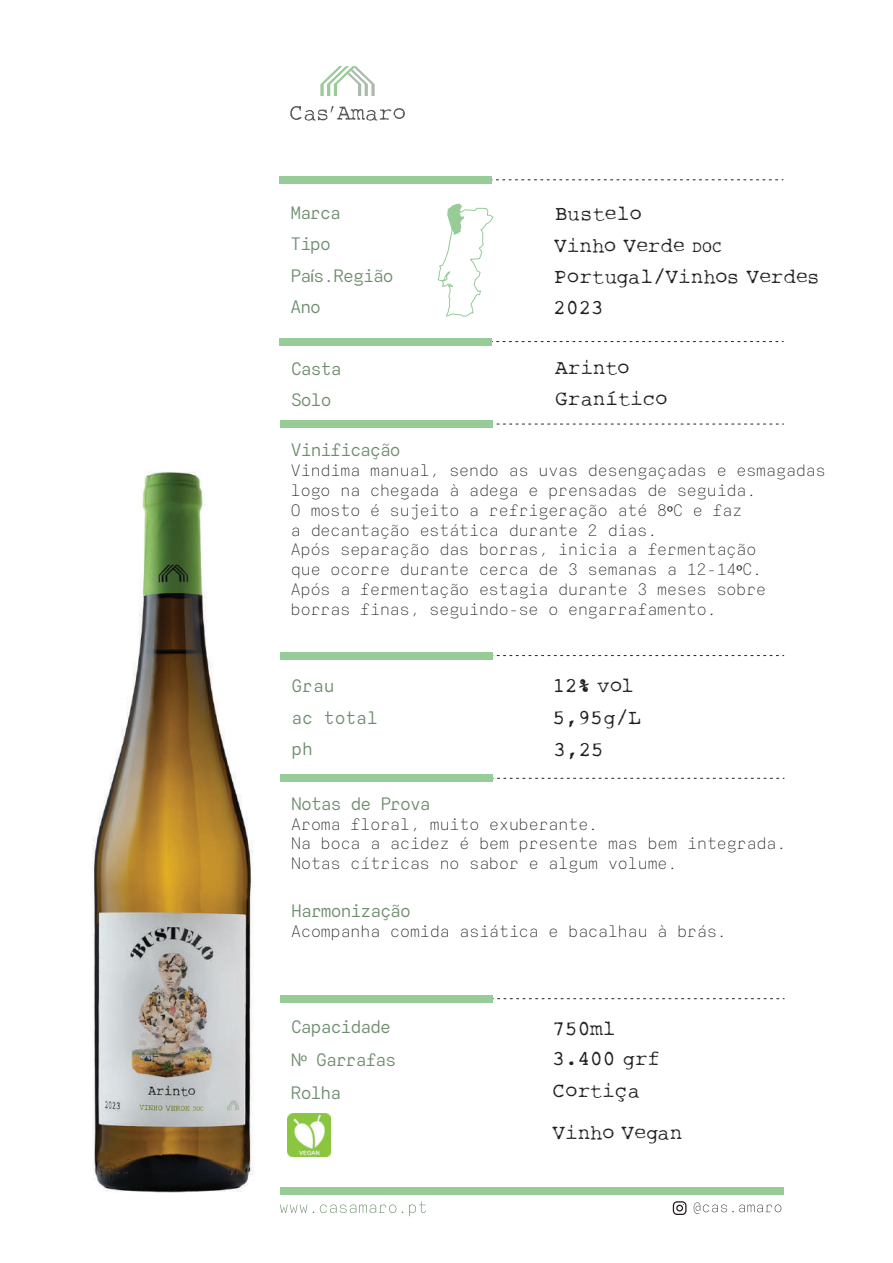
<style>
.page{position:relative;width:893px;height:1263px;background:#fff}
.page>*{position:absolute;margin:0;border:0;box-sizing:border-box;transform-origin:0 0}
.t1{font:21px/31.3px "Rough Typewriter";color:#231f20}
.t2{font:18px/31.5px "ATC Harris";letter-spacing:-.05em;color:#6e8d6d}
.t3{font:18px/31.5px "ATC Harris";color:#6e8d6d}
.t4{font:300 16.5px/19.8px "ATC Harris";color:#231f20}
.s1{font-family:"Myriad Pro"}
.s2{font-size:16.5px}
.s3{font-family:"Myriad Pro";font-weight:400}
</style>
<div class="page">
<img style="left:92px;top:471px;width:200px;height:722px">
<svg style="left:320px;top:66px;width:55px;height:30px"></svg>
<svg style="left:290px;top:106px;width:115px;height:15px"></svg>
<div style="left:280px;top:1188px;width:504px;height:7px;background:#97cc99"></div>
<svg style="left:492px;top:341px;width:291px;height:1px"></svg>
<div style="left:280px;top:338px;width:212px;height:7px;background:#97cc99"></div>
<svg style="left:492px;top:180px;width:291px;height:1px"></svg>
<div style="left:279px;top:176px;width:213px;height:7px;background:#97cc99"></div>
<svg style="left:493px;top:655px;width:291px;height:1px"></svg>
<div style="left:280px;top:652px;width:213px;height:7px;background:#97cc99"></div>
<svg style="left:493px;top:778px;width:291px;height:1px"></svg>
<div style="left:280px;top:775px;width:213px;height:7px;background:#97cc99"></div>
<svg style="left:493px;top:998px;width:291px;height:1px"></svg>
<div style="left:280px;top:995px;width:213px;height:7px;background:#97cc99"></div>
<img style="left:287px;top:1114px;width:43px;height:42px">
<svg style="left:493px;top:424px;width:291px;height:1px"></svg>
<div style="left:280px;top:420px;width:213px;height:8px;background:#97cc99"></div>
<svg style="left:694px;top:1202px;width:87px;height:12px"></svg>
<svg style="left:673px;top:1201px;width:13px;height:14px"></svg>
<svg style="left:280px;top:1204px;width:27px;height:9px"></svg>
<svg style="left:320px;top:1204px;width:76px;height:9px"></svg>
<svg style="left:409px;top:1201px;width:17px;height:15px"></svg>
<svg style="left:437px;top:203px;width:57px;height:114px"></svg>
<p class="t2" style="left:290px;top:197px;width:105px">Marca<br>Tipo<br>Pa<span class="s1">í</span>s.Região<br>Ano</p>
<p class="t1" style="left:554px;top:199px;width:267px">Bustelo<br>Vinho Verde <span class="s2">DOC<br></span>Portugal/Vinhos Verdes</p>
<p class="t1" style="left:553px;top:293px;width:52px">2023</p>
<p class="t2" style="left:291px;top:353px;width:52px">Casta<br>Solo</p>
<p class="t1" style="left:555px;top:353px;width:114px">Arinto<br>Granítico</p>
<p class="t2" style="left:291px;top:434px;width:111px">Vinificação</p>
<p class="t4" style="left:291px;top:461px;width:536px">Vindima manual, sendo as uvas desengaçadas e esmagadas logo na chegada à adega e prensadas de seguida.<br>O mosto é sujeito a refrigeração até 8<span class="s3">º</span>C e faz<br>a decantação estática durante 2 dias.<br>Após separação das borras, inicia a fermentação<br>que ocorre durante cerca de 3 semanas a 12-14<span class="s3">º</span>C.<br>Após a fermentação estagia durante 3 meses sobre borras finas, seguindo-se o engarrafamento.</p>
<p class="t2" style="left:291px;top:670px;width:45px">Grau</p>
<p class="t1" style="left:552px;top:671px;width:83px">12% vol</p>
<p class="t3" style="left:291px;top:702px;width:88px">ac total ph</p>
<p class="t1" style="left:553px;top:703px;width:90px">5,95g/L<br>3,25</p>
<p class="t2" style="left:291px;top:788px;width:141px">Notas de Prova</p>
<p class="t4" style="left:291px;top:814px;width:497px">Aroma floral, muito exuberante.<br>Na boca a acidez é bem presente mas bem integrada.<br>Notas cítricas no sabor e algum volume.</p>
<p class="t2" style="left:291px;top:895px;width:121px">Harmonização</p>
<p class="t4" style="left:291px;top:921px;width:437px">Acompanha comida asiática e bacalhau à brás.</p>
<p class="t2" style="left:291px;top:1011px;width:101px">Capacidade</p>
<p class="t1" style="left:552px;top:1014px;width:65px">750ml</p>
<p class="t2" style="left:291px;top:1044px;width:107px">N<span class="s1">º</span> Garrafas</p>
<p class="t1" style="left:552px;top:1044px;width:109px">3.400 grf</p>
<p class="t2" style="left:291px;top:1077px;width:52px">Rolha</p>
<p class="t1" style="left:552px;top:1072px;width:132px;line-height:41.4px">Cortiça<br>Vinho Vegan</p>
</div>
